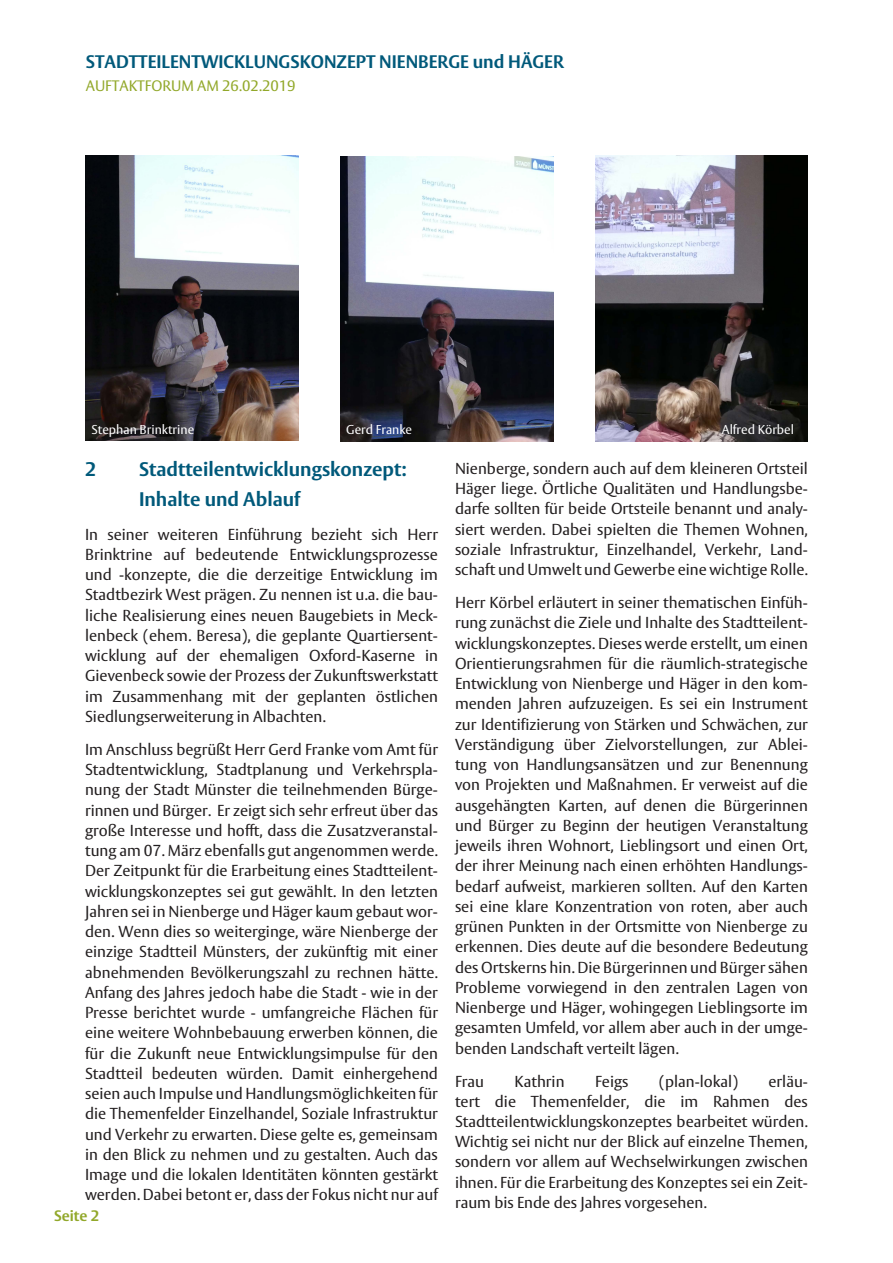
<style>
.page{position:relative;width:893px;height:1263px;background:#fff}
.page>*{position:absolute;margin:0;border:0;box-sizing:border-box;transform-origin:0 0}
.t1{font:700 19.5px/30px "Vesta Pro";color:#00597a}
.t2{font:700 18px "Vesta Pro";color:#00597a}
.Fließtext{font:15.75px/20.2px "Vesta Pro";color:#231f20;text-align:justify}
.t3{font:15px "Vesta Pro";color:#92a82a}
.t4{font:700 15px "Vesta Pro";color:#92a82a}
.t5{font:12.75px "Vesta Pro";color:#fff}
</style>
<div class="page">
<img style="left:85px;top:156px;width:214px;height:284px">
<img style="left:341px;top:157px;width:213px;height:284px">
<img style="left:595px;top:156px;width:213px;height:285px">
<p class="t2" style="left:86px;top:51px;width:479px">STADTTEILENTWICKLUNGSKONZEPT NIENBERGE und HÄGER</p>
<p class="t3" style="left:86px;top:76px;width:211px">AUFTAKTFORUM AM 26.02.2019</p>
<p class="t5" style="left:91px;top:422px;width:104px">Stephan Brinktrine</p>
<p class="t5" style="left:346px;top:422px;width:67px">Gerd Franke</p>
<p class="t5" style="left:722px;top:422px;width:74px">Alfred Körbel</p>
<h2 class="t1" style="left:85px;top:454px;width:13px">2</h2>
<h2 class="t1" style="left:139px;top:454px;width:269px">Stadtteilentwicklungskonzept:<br>Inhalte und Ablauf</h2>
<p class="Fließtext" style="left:85px;top:524px;width:354px">In seiner weiteren Einführung bezieht sich Herr Brinktrine auf bedeutende Entwicklungsprozesse und -konzepte, die die derzeitige Entwicklung im Stadtbezirk West prägen. Zu nennen ist u.a. die bau&shy;liche Realisierung eines neuen Baugebiets in Meck&shy;lenbeck (ehem. Beresa), die geplante Quartiersent&shy;wicklung auf der ehemaligen Oxford-Kaserne in Gievenbeck sowie der Prozess der Zukunftswerkstatt im Zusammenhang mit der geplanten östlichen Siedlungserweiterung in Albachten.</p>
<p class="Fließtext" style="left:85px;top:739px;width:354px">Im Anschluss begrüßt Herr Gerd Franke vom Amt für Stadtentwicklung, Stadtplanung und Verkehrspla&shy;nung der Stadt Münster die teilnehmenden Bürge&shy;rinnen und Bürger. Er zeigt sich sehr erfreut über das große Interesse und hofft, dass die Zusatzveranstal&shy;tung am 07. März ebenfalls gut angenommen werde.<br>Der Zeitpunkt für die Erarbeitung eines Stadtteilent&shy;wicklungskonzeptes sei gut gewählt. In den letzten Jahren sei in Nienberge und Häger kaum gebaut wor&shy;den. Wenn dies so weiterginge, wäre Nienberge der einzige Stadtteil Münsters, der zukünftig mit einer abnehmenden Bevölkerungszahl zu rechnen hätte.<br>Anfang des Jahres jedoch habe die Stadt - wie in der Presse berichtet wurde - umfangreiche Flächen für eine weitere Wohnbebauung erwerben können, die für die Zukunft neue Entwicklungsimpulse für den Stadtteil bedeuten würden. Damit einhergehend seien auch Impulse und Handlungsmöglichkeiten für die Themenfelder Einzelhandel, Soziale Infrastruktur und Verkehr zu erwarten. Diese gelte es, gemeinsam in den Blick zu nehmen und zu gestalten. Auch das Image und die lokalen Identitäten könnten gestärkt werden. Dabei betont er, dass der Fokus nicht nur auf</p>
<p class="t4" style="left:54px;top:1206px;width:47px">Seite 2</p>
<p class="Fließtext" style="left:455px;top:458px;width:354px">Nienberge, sondern auch auf dem kleineren Ortsteil Häger liege. Örtliche Qualitäten und Handlungsbe&shy;darfe sollten für beide Ortsteile benannt und analy&shy;siert werden. Dabei spielten die Themen Wohnen, soziale Infrastruktur, Einzelhandel, Verkehr, Land&shy;schaft und Umwelt und Gewerbe eine wichtige Rolle.</p>
<p class="Fließtext" style="left:455px;top:592px;width:354px">Herr Körbel erläutert in seiner thematischen Einfüh&shy;rung zunächst die Ziele und Inhalte des Stadtteilent&shy;wicklungskonzeptes. Dieses werde erstellt, um einen Orientierungsrahmen für die räumlich-strategische Entwicklung von Nienberge und Häger in den kom&shy;menden Jahren aufzuzeigen. Es sei ein Instrument zur Identifizierung von Stärken und Schwächen, zur Verständigung über Zielvorstellungen, zur Ablei&shy;tung von Handlungsansätzen und zur Benennung von Projekten und Maßnahmen. Er verweist auf die ausgehängten Karten, auf denen die Bürgerinnen und Bürger zu Beginn der heutigen Veranstaltung jeweils ihren Wohnort, Lieblingsort und einen Ort, der ihrer Meinung nach einen erhöhten Handlungs&shy;bedarf aufweist, markieren sollten. Auf den Karten sei eine klare Konzentration von roten, aber auch grünen Punkten in der Ortsmitte von Nienberge zu erkennen. Dies deute auf die besondere Bedeutung des Ortskerns hin. Die Bürgerinnen und Bürger sähen Probleme vorwiegend in den zentralen Lagen von Nienberge und Häger, wohingegen Lieblingsorte im gesamten Umfeld, vor allem aber auch in der umge&shy;benden Landschaft verteilt lägen.</p>
<p class="Fließtext" style="left:455px;top:1071px;width:31px">Frau</p>
<p class="Fließtext" style="left:515px;top:1071px;width:51px">Kathrin</p>
<p class="Fließtext" style="left:595px;top:1071px;width:35px">Feigs</p>
<p class="Fließtext" style="left:659px;top:1071px;width:80px">(plan-lokal)</p>
<p class="Fließtext" style="left:455px;top:1071px;width:354px;text-indent:314px">erläu&shy;tert die Themenfelder, die im Rahmen des Stadtteilentwicklungskonzeptes bearbeitet würden.<br>Wichtig sei nicht nur der Blick auf einzelne Themen, sondern vor allem auf Wechselwirkungen zwischen ihnen. Für die Erarbeitung des Konzeptes sei ein Zeit&shy;raum bis Ende des Jahres vorgesehen.</p>
</div>
